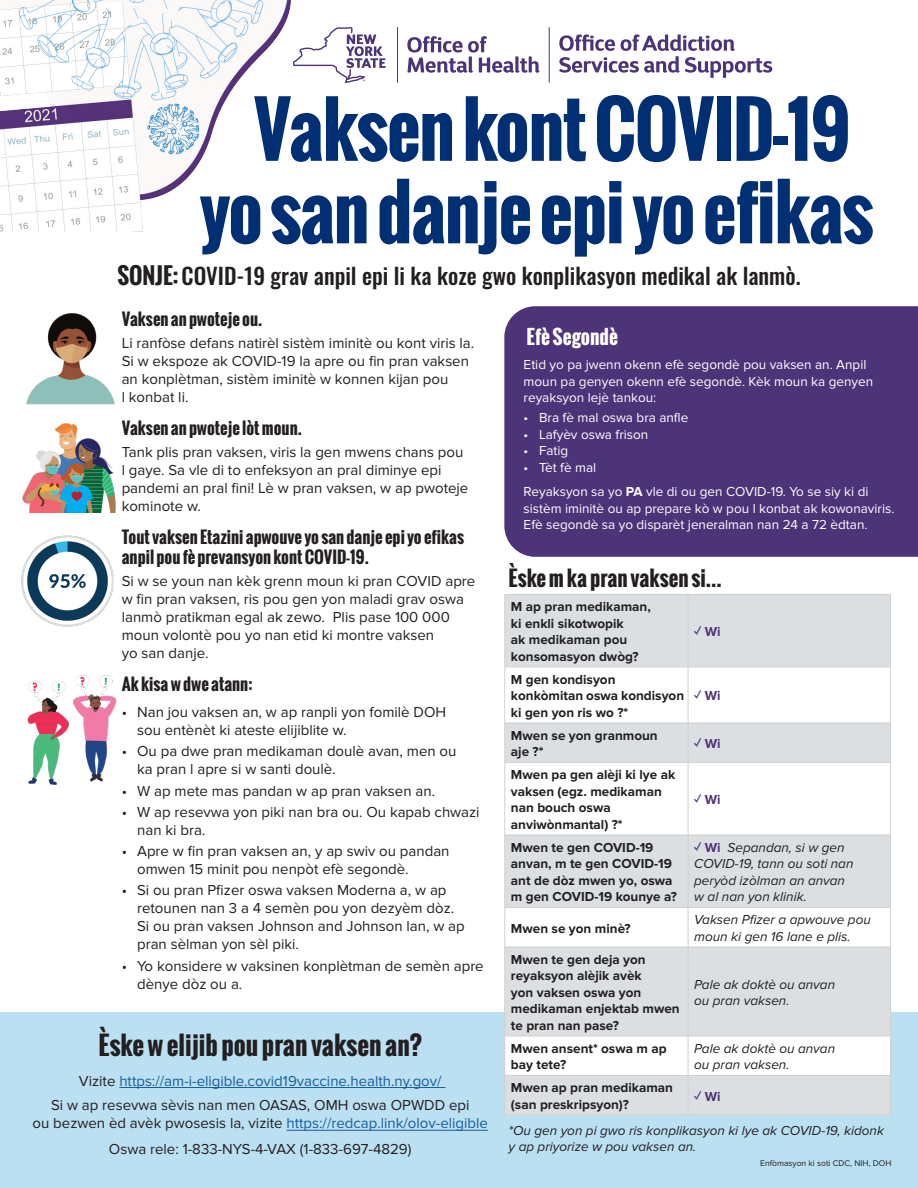
<style>
.page{position:relative;width:918px;height:1188px;background:#fff}
.page>*{position:absolute;margin:0;border:0;box-sizing:border-box;transform-origin:0 0}
.t1{font:700 73.5px/82.5px "Oswald";letter-spacing:-.02em;color:#002f73;text-align:center}
.t2{font:700 25.5px "Oswald";color:#231f20}
.t3{font:500 22.5px "Oswald";color:#231f20}
.t4{font:700 21px "Oswald";color:#231f20}
.t5{font:700 19.5px "Oswald";color:#fff}
.t6{font:700 16.5px/19.8px "Oswald";color:#231f20}
.t7{font:15px/18px "Proxima Nova";color:#231f20}
.t8{font:15px "Proxima Nova";color:#175d9e}
.t9{font:700 13.5px/16.5px "Proxima Nova";color:#231f20}
.t10{font:13.5px/16.5px "Proxima Nova";color:#fff}
.t11{font:italic 13.5px/16.5px "Proxima Nova";color:#231f20}
.t12{font:700 13.5px "Proxima Nova";color:#4d3378}
.t13{font:8.55px "Proxima Nova";color:#231f20}
.s1{font-weight:700}
.s2{font-weight:700;font-style:normal;color:#4d3378}
.s3{color:#231f20}
.s4{color:#175d9e}
</style>
<div class="page">
<div style="left:0;top:1012px;width:918px;height:176px;background:#bae0f2"></div>
<hr style="left:397px;top:27px;width:1px;height:55px;background:#4d3378">
<svg style="left:407px;top:36px;width:133px;height:37px"></svg>
<svg style="left:294px;top:27px;width:92px;height:56px"></svg>
<hr style="left:549px;top:27px;width:1px;height:55px;background:#4d3378">
<svg style="left:559px;top:34px;width:213px;height:44px"></svg>
<div style="left:504px;top:306px;width:414px;height:251px;background:#4d3378"></div>
<div style="left:505px;top:595px;width:385px;height:71px;background:#dbdfe2"></div>
<svg style="left:505px;top:667px;width:385px;height:408px"></svg>
<div style="left:505px;top:1076px;width:385px;height:39px;background:#dbdfe2"></div>
<hr style="left:688px;top:595px;width:1px;height:71px;background:#d3d0ce">
<hr style="left:504px;top:666px;width:184px;height:1px;background:#d3d0ce">
<hr style="left:688px;top:666px;width:203px;height:1px;background:#d3d0ce">
<hr style="left:688px;top:667px;width:1px;height:55px;background:#d3d0ce">
<hr style="left:504px;top:722px;width:184px;height:1px;background:#d3d0ce">
<hr style="left:688px;top:722px;width:203px;height:1px;background:#d3d0ce">
<hr style="left:688px;top:723px;width:1px;height:39px;background:#d3d0ce">
<hr style="left:504px;top:762px;width:184px;height:1px;background:#d3d0ce">
<hr style="left:688px;top:762px;width:203px;height:1px;background:#d3d0ce">
<hr style="left:688px;top:763px;width:1px;height:72px;background:#d3d0ce">
<hr style="left:504px;top:835px;width:184px;height:1px;background:#d3d0ce">
<hr style="left:688px;top:835px;width:203px;height:1px;background:#d3d0ce">
<hr style="left:688px;top:835px;width:1px;height:72px;background:#d3d0ce">
<hr style="left:504px;top:907px;width:184px;height:1px;background:#d3d0ce">
<hr style="left:688px;top:907px;width:203px;height:1px;background:#d3d0ce">
<hr style="left:688px;top:908px;width:1px;height:39px;background:#d3d0ce">
<hr style="left:504px;top:947px;width:184px;height:1px;background:#d3d0ce">
<hr style="left:688px;top:947px;width:203px;height:1px;background:#d3d0ce">
<hr style="left:688px;top:947px;width:1px;height:89px;background:#d3d0ce">
<hr style="left:504px;top:1036px;width:184px;height:1px;background:#d3d0ce">
<hr style="left:688px;top:1036px;width:203px;height:1px;background:#d3d0ce">
<hr style="left:688px;top:1036px;width:1px;height:39px;background:#d3d0ce">
<hr style="left:688px;top:1076px;width:1px;height:39px;background:#d3d0ce">
<hr style="left:504px;top:594px;width:184px;height:1px;background:#d3d0ce">
<hr style="left:504px;top:595px;width:1px;height:71px;background:#d3d0ce">
<hr style="left:688px;top:594px;width:203px;height:1px;background:#d3d0ce">
<hr style="left:890px;top:595px;width:1px;height:71px;background:#d3d0ce">
<hr style="left:504px;top:667px;width:1px;height:55px;background:#d3d0ce">
<hr style="left:890px;top:667px;width:1px;height:55px;background:#d3d0ce">
<hr style="left:504px;top:723px;width:1px;height:39px;background:#d3d0ce">
<hr style="left:890px;top:723px;width:1px;height:39px;background:#d3d0ce">
<hr style="left:504px;top:763px;width:1px;height:72px;background:#d3d0ce">
<hr style="left:890px;top:763px;width:1px;height:72px;background:#d3d0ce">
<hr style="left:504px;top:835px;width:1px;height:72px;background:#d3d0ce">
<hr style="left:890px;top:835px;width:1px;height:72px;background:#d3d0ce">
<hr style="left:504px;top:908px;width:1px;height:39px;background:#d3d0ce">
<hr style="left:890px;top:908px;width:1px;height:39px;background:#d3d0ce">
<hr style="left:504px;top:947px;width:1px;height:89px;background:#d3d0ce">
<hr style="left:890px;top:947px;width:1px;height:89px;background:#d3d0ce">
<hr style="left:504px;top:1036px;width:1px;height:39px;background:#d3d0ce">
<hr style="left:890px;top:1036px;width:1px;height:39px;background:#d3d0ce">
<hr style="left:504px;top:1075px;width:184px;height:1px;background:#d3d0ce">
<hr style="left:504px;top:1076px;width:1px;height:39px;background:#d3d0ce">
<hr style="left:688px;top:1075px;width:203px;height:1px;background:#d3d0ce">
<hr style="left:890px;top:1076px;width:1px;height:39px;background:#d3d0ce">
<hr style="left:504px;top:1115px;width:184px;height:1px;background:#d3d0ce">
<hr style="left:688px;top:1115px;width:203px;height:1px;background:#d3d0ce">
<hr style="left:119px;top:1087px;width:327px;height:1px;background:#175d9e">
<hr style="left:287px;top:1130px;width:201px;height:1px;background:#175d9e">
<img style="left:0;top:0;width:294px;height:231px">
<img style="left:26px;top:313px;width:89px;height:91px">
<img style="left:22px;top:423px;width:94px;height:90px">
<img style="left:22px;top:535px;width:92px;height:92px">
<img style="left:27px;top:675px;width:90px;height:110px">
<p class="t1" style="left:199px;top:88px;width:676px">Vaksen kont COVID-19 yo san danje epi yo efikas</p>
<p class="t3" style="left:117px;top:264px;width:685px"><span class="s1">SONJE:</span> COVID-19 grav anpil epi li ka koze gwo konplikasyon medikal ak lanmò.</p>
<p class="t5" style="left:527px;top:322px;width:93px">Efè Segondè</p>
<p class="t10" style="left:524px;top:356px;width:351px">Etid yo pa jwenn okenn efè segondè pou vaksen an. Anpil moun pa genyen okenn efè segondè. Kèk moun ka genyen reyaksyon lejè tankou:</p>
<p class="t10" style="left:524px;top:410px;width:166px">• Bra fè mal oswa bra anfle</p>
<p class="t10" style="left:524px;top:426px;width:126px">• Lafyèv oswa frison</p>
<p class="t10" style="left:524px;top:443px;width:46px">• Fatig</p>
<p class="t10" style="left:524px;top:459px;width:74px">• Tèt fè mal</p>
<p class="t10" style="left:524px;top:484px;width:372px">Reyaksyon sa yo <span class="s1">PA</span> vle di ou gen COVID-19. Yo se siy ki di sistèm iminitè ou ap prepare kò w pou l konbat ak kowonaviris.<br>Efè segondè sa yo disparèt jeneralman nan 24 a 72 èdtan.</p>
<p class="t6" style="left:122px;top:309px;width:142px">Vaksen an pwoteje ou.</p>
<p class="t7" style="left:122px;top:334px;width:354px">Li ranfòse defans natirèl sistèm iminitè ou kont viris la.<br>Si w ekspoze ak COVID-19 la apre ou fin pran vaksen an konplètman, sistèm iminitè w konnen kijan pou<br>l konbat li.</p>
<p class="t6" style="left:122px;top:418px;width:182px">Vaksen an pwoteje lòt moun.</p>
<p class="t7" style="left:122px;top:443px;width:348px">Tank plis pran vaksen, viris la gen mwens chans pou l gaye. Sa vle di to enfeksyon an pral diminye epi pandemi an pral fini! Lè w pran vaksen, w ap pwoteje kominote w.</p>
<p class="t6" style="left:122px;top:528px;width:344px">Tout vaksen Etazini apwouve yo san danje epi yo efikas anpil pou fè prevansyon kont COVID-19.</p>
<p class="t7" style="left:122px;top:572px;width:355px">Si w se youn nan kèk grenn moun ki pran COVID apre w fin pran vaksen, ris pou gen yon maladi grav oswa lanmò pratikman egal ak zewo. Plis pase 100 000 moun volontè pou yo nan etid ki montre vaksen<br>yo san danje.</p>
<p class="t6" style="left:122px;top:674px;width:132px">Ak kisa w dwe atann:</p>
<p class="t7" style="left:137px;top:703px;width:311px;text-indent:-15px">• Nan jou vaksen an, w ap ranpli yon fomilè DOH sou entènèt ki ateste elijiblite w.</p>
<p class="t7" style="left:137px;top:743px;width:321px;text-indent:-15px">• Ou pa dwe pran medikaman doulè avan, men ou ka pran l apre si w santi doulè.</p>
<p class="t7" style="left:122px;top:782px;width:315px">• W ap mete mas pandan w ap pran vaksen an.</p>
<p class="t7" style="left:137px;top:803px;width:344px;text-indent:-15px">• W ap resevwa yon piki nan bra ou. Ou kapab chwazi nan ki bra.</p>
<p class="t7" style="left:137px;top:842px;width:314px;text-indent:-15px">• Apre w fin pran vaksen an, y ap swiv ou pandan omwen 15 minit pou nenpòt efè segondè.</p>
<p class="t7" style="left:137px;top:882px;width:329px;text-indent:-15px">• Si ou pran Pfizer oswa vaksen Moderna a, w ap retounen nan 3 a 4 semèn pou yon dezyèm dòz.<br>Si ou pran vaksen Johnson and Johnson lan, w ap pran sèlman yon sèl piki.</p>
<p class="t7" style="left:137px;top:957px;width:348px;text-indent:-15px">• Yo konsidere w vaksinen konplètman de semèn apre dènye dòz ou a.</p>
<p class="t4" style="left:509px;top:562px;width:215px">Èske m ka pran vaksen si...</p>
<p class="t9" style="left:511px;top:599px;width:141px">M ap pran medikaman, ki enkli sikotwopik<br>ak medikaman pou konsomasyon dwòg?</p>
<p class="t12" style="left:694px;top:624px;width:28px">✓ Wi</p>
<p class="t9" style="left:511px;top:671px;width:175px">M gen kondisyon konkòmitan oswa kondisyon ki gen yon ris wo ?*</p>
<p class="t12" style="left:694px;top:688px;width:28px">✓ Wi</p>
<p class="t9" style="left:511px;top:727px;width:148px">Mwen se yon granmoun aje ?*</p>
<p class="t12" style="left:694px;top:736px;width:28px">✓ Wi</p>
<p class="t9" style="left:511px;top:767px;width:166px">Mwen pa gen alèji ki lye ak vaksen (egz. medikaman nan bouch oswa anviwònmantal) ?*</p>
<p class="t12" style="left:694px;top:792px;width:28px">✓ Wi</p>
<p class="t9" style="left:511px;top:839px;width:168px">Mwen te gen COVID-19 anvan, m te gen COVID-19 ant de dòz mwen yo, oswa m gen COVID-19 kounye a?</p>
<p class="t11" style="left:694px;top:839px;width:161px"><span class="s2">✓ Wi</span> Sepandan, si w gen<br>COVID-19, tann ou soti nan peryòd izòlman an anvan w al nan yon klinik.</p>
<p class="t9" style="left:511px;top:920px;width:121px">Mwen se yon minè?</p>
<p class="t11" style="left:694px;top:912px;width:178px">Vaksen Pfizer a apwouve pou moun ki gen 16 lane e plis.</p>
<p class="t9" style="left:511px;top:951px;width:170px">Mwen te gen deja yon reyaksyon alèjik avèk<br>yon vaksen oswa yon medikaman enjektab mwen te pran nan pase?</p>
<p class="t11" style="left:694px;top:976px;width:142px">Pale ak doktè ou anvan ou pran vaksen.</p>
<p class="t2" style="left:99px;top:1026px;width:325px">Èske w elijib pou pran vaksen an?</p>
<p class="t8" style="left:79px;top:1072px;width:364px"><span class="s3">Vizite</span> https://am-i-eligible.covid19vaccine.health.ny.gov/</p>
<p class="t7" style="left:33px;top:1097px;width:457px;text-align:center">Si w ap resevwa sèvis nan men OASAS, OMH oswa OPWDD epi<br>ou bezwen èd avèk pwosesis la, vizite <span class="s4">https://redcap.link/olov-eligible</span></p>
<p class="t7" style="left:109px;top:1140px;width:304px">Oswa rele: 1-833-NYS-4-VAX (1-833-697-4829)</p>
<p class="t9" style="left:511px;top:1040px;width:157px">Mwen ansent* oswa m ap bay tete?</p>
<p class="t11" style="left:694px;top:1040px;width:142px">Pale ak doktè ou anvan ou pran vaksen.</p>
<p class="t9" style="left:511px;top:1080px;width:164px">Mwen ap pran medikaman (san preskripsyon)?</p>
<p class="t12" style="left:694px;top:1088px;width:28px">✓ Wi</p>
<p class="t11" style="left:509px;top:1123px;width:377px">*Ou gen yon pi gwo ris konplikasyon ki lye ak COVID-19, kidonk y ap priyorize w pou vaksen an.</p>
<p class="t13" style="left:760px;top:1159px;width:133px">Enfòmasyon ki soti CDC, NIH, DOH</p>
</div>
